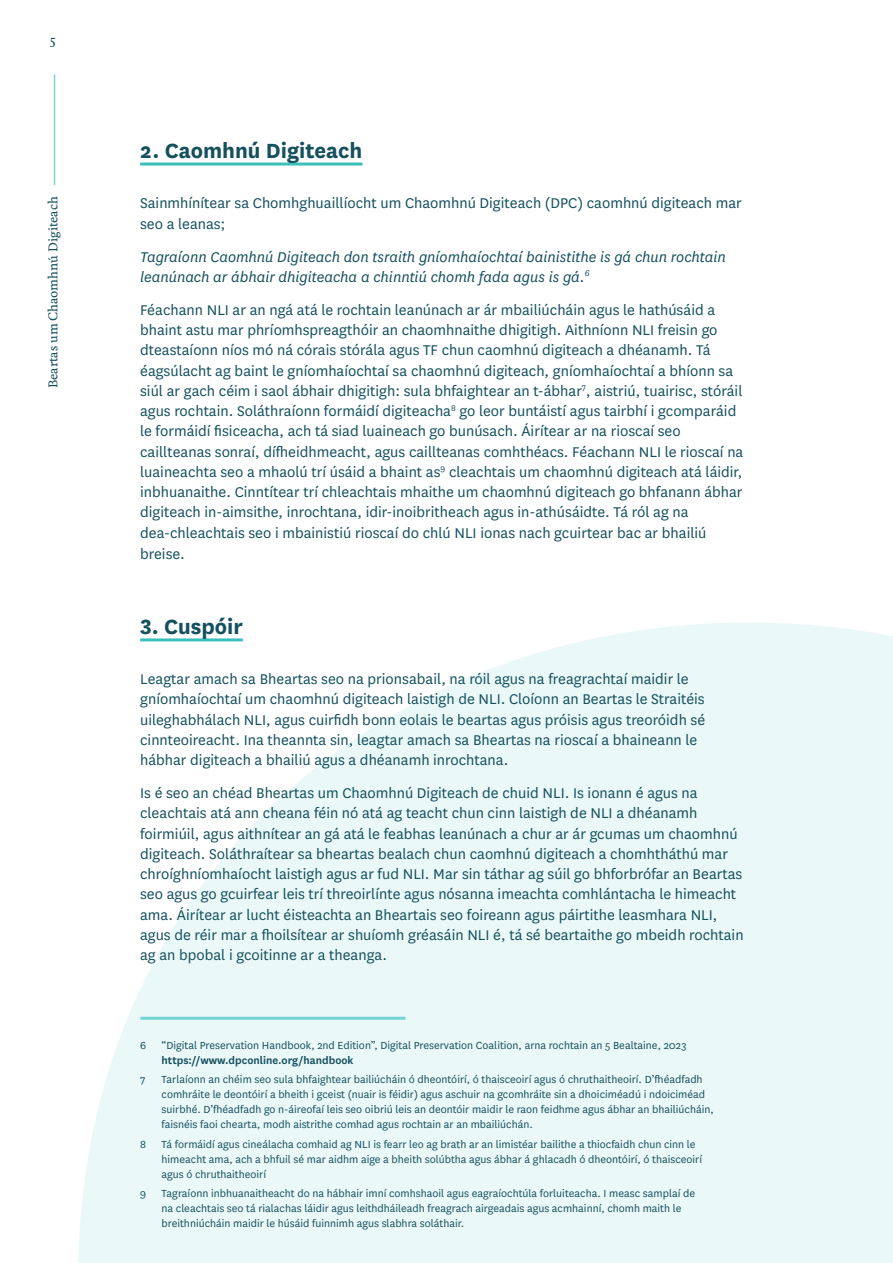
<style>
.page{position:relative;width:893px;height:1263px;background:#fff}
.page>*{position:absolute;margin:0;border:0;box-sizing:border-box;transform-origin:0 0}
.t1{font:700 24px "National";color:#14505e}
.t2{font:16.5px/20.2px "National";color:#14505e}
.t3{font:italic 16.5px/20.2px "National";color:#14505e}
.t4{font:12px/15px "National";color:#14505e}
.t5{font:600 12px "National";color:#14505e}
.t6{font:500 12px "Feijoa";color:#14505e}
</style>
<div class="page">
<hr style="left:54px;top:74px;width:1px;height:111px;background:#7ed6d4">
<svg style="left:78px;top:623px;width:815px;height:640px;fill:#ebf8f8"></svg>
<hr style="left:140px;top:163px;width:222px;height:3px;background:#3bbfbb">
<hr style="left:140px;top:638px;width:103px;height:3px;background:#3bbfbb">
<hr style="left:140px;top:1017px;width:265px;height:3px;background:#73d4d4">
<p class="t6" style="left:50px;top:32px;width:8px">5</p>
<p class="t6" style="left:45px;top:388px;width:193px;rotate:-90deg">Beartas um Chaomhnú Digiteach</p>
<h1 class="t1" style="left:140px;top:134px;width:224px">2. Caomhnú Digiteach</h1>
<p class="t2" style="left:140px;top:192px;width:603px">Sainmhínítear sa Chomhghuaillíocht um Chaomhnú Digiteach (DPC) caomhnú digiteach mar seo a leanas;</p>
<p class="t3" style="left:140px;top:246px;width:587px">Tagraíonn Caomhnú Digiteach don tsraith gníomhaíochtaí bainistithe is gá chun rochtain leanúnach ar ábhair dhigiteacha a chinntiú chomh fada agus is gá.<sup>6</sup></p>
<p class="t2" style="left:140px;top:299px;width:605px">Féachann NLI ar an ngá atá le rochtain leanúnach ar ár mbailiúcháin agus le hathúsáid a bhaint astu mar phríomhspreagthóir an chaomhnaithe dhigitigh. Aithníonn NLI freisin go dteastaíonn níos mó ná córais stórála agus TF chun caomhnú digiteach a dhéanamh. Tá éagsúlacht ag baint le gníomhaíochtaí sa chaomhnú digiteach, gníomhaíochtaí a bhíonn sa siúl ar gach céim i saol ábhair dhigitigh: sula bhfaightear an t-ábhar<sup>7</sup>, aistriú, tuairisc, stóráil agus rochtain. Soláthraíonn formáidí digiteacha<sup>8</sup> go leor buntáistí agus tairbhí i gcomparáid le formáidí fisiceacha, ach tá siad luaineach go bunúsach. Áirítear ar na rioscaí seo caillteanas sonraí, dífheidhmeacht, agus caillteanas comhthéacs. Féachann NLI le rioscaí na luaineachta seo a mhaolú trí úsáid a bhaint as<sup>9</sup> cleachtais um chaomhnú digiteach atá láidir, inbhuanaithe. Cinntítear trí chleachtais mhaithe um chaomhnú digiteach go bhfanann ábhar digiteach in-aimsithe, inrochtana, idir-inoibritheach agus in-athúsáidte. Tá ról ag na dea-chleachtais seo i mbainistiú rioscaí do chlú NLI ionas nach gcuirtear bac ar bhailiú breise.</p>
<h1 class="t1" style="left:140px;top:610px;width:104px">3. Cuspóir</h1>
<p class="t2" style="left:140px;top:668px;width:566px">Leagtar amach sa Bheartas seo na prionsabail, na róil agus na freagrachtaí maidir le gníomhaíochtaí um chaomhnú digiteach laistigh de NLI. Cloíonn an Beartas le Straitéis uileghabhálach NLI, agus cuirfidh bonn eolais le beartas agus próisis agus treoróidh sé cinnteoireacht. Ina theannta sin, leagtar amach sa Bheartas na rioscaí a bhaineann le hábhar digiteach a bhailiú agus a dhéanamh inrochtana.</p>
<p class="t2" style="left:140px;top:782px;width:605px">Is é seo an chéad Bheartas um Chaomhnú Digiteach de chuid NLI. Is ionann é agus na cleachtais atá ann cheana féin nó atá ag teacht chun cinn laistigh de NLI a dhéanamh foirmiúil, agus aithnítear an gá atá le feabhas leanúnach a chur ar ár gcumas um chaomhnú digiteach. Soláthraítear sa bheartas bealach chun caomhnú digiteach a chomhtháthú mar chroíghníomhaíocht laistigh agus ar fud NLI. Mar sin táthar ag súil go bhforbrófar an Beartas seo agus go gcuirfear leis trí threoirlínte agus nósanna imeachta comhlántacha le himeacht ama. Áirítear ar lucht éisteachta an Bheartais seo foireann agus páirtithe leasmhara NLI, agus de réir mar a fhoilsítear ar shuíomh gréasáin NLI é, tá sé beartaithe go mbeidh rochtain ag an bpobal i gcoitinne ar a theanga.</p>
<p class="t4" style="left:140px;top:1037px;width:8px">6</p>
<p class="t4" style="left:162px;top:1037px;width:526px">“Digital Preservation Handbook, 2nd Edition”, Digital Preservation Coalition, arna rochtain an 5 Bealtaine, 2023</p>
<p class="t5" style="left:162px;top:1052px;width:194px">https://www.dpconline.org/handbook</p>
<p class="t4" style="left:140px;top:1072px;width:7px">7</p>
<p class="t4" style="left:162px;top:1072px;width:554px">Tarlaíonn an chéim seo sula bhfaightear bailiúcháin ó dheontóirí, ó thaisceoirí agus ó chruthaitheoirí. D’fhéadfadh comhráite le deontóirí a bheith i gceist (nuair is féidir) agus aschuir na gcomhráite sin a dhoiciméadú i ndoiciméad suirbhé. D’fhéadfadh go n-áireofaí leis seo oibriú leis an deontóir maidir le raon feidhme agus ábhar an bhailiúcháin, faisnéis faoi chearta, modh aistrithe comhad agus rochtain ar an mbailiúchán.</p>
<p class="t4" style="left:140px;top:1136px;width:7px">8</p>
<p class="t4" style="left:162px;top:1136px;width:542px">Tá formáidí agus cineálacha comhaid ag NLI is fearr leo ag brath ar an limistéar bailithe a thiocfaidh chun cinn le himeacht ama, ach a bhfuil sé mar aidhm aige a bheith solúbtha agus ábhar á ghlacadh ó dheontóirí, ó thaisceoirí agus ó chruthaitheoirí</p>
<p class="t4" style="left:140px;top:1185px;width:8px">9</p>
<p class="t4" style="left:162px;top:1185px;width:535px">Tagraíonn inbhuanaitheacht do na hábhair imní comhshaoil agus eagraíochtúla forluiteacha. I measc samplaí de na cleachtais seo tá rialachas láidir agus leithdháileadh freagrach airgeadais agus acmhainní, chomh maith le breithniúcháin maidir le húsáid fuinnimh agus slabhra soláthair.</p>
</div>
